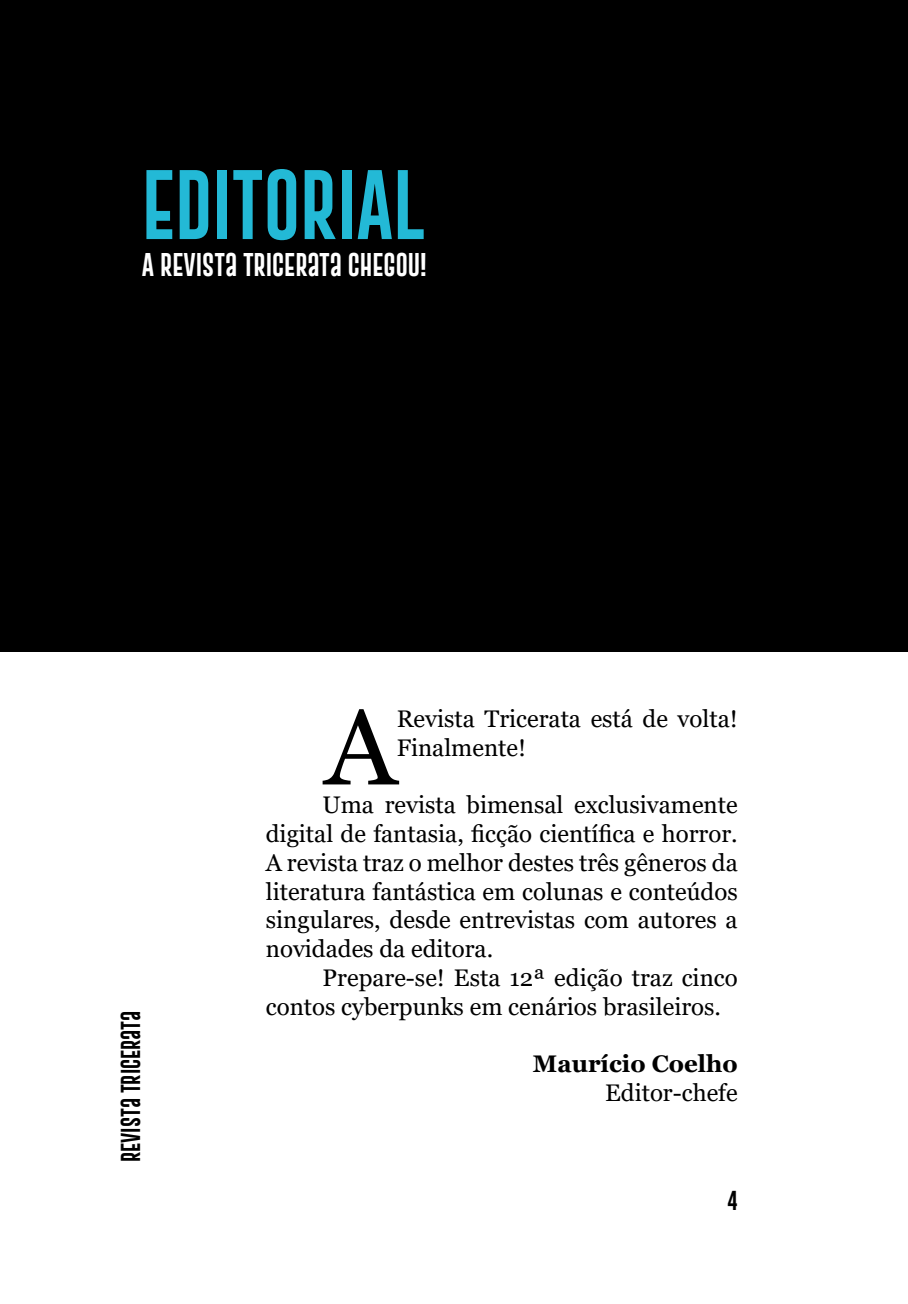
<style>
.page{position:relative;width:908px;height:1304px;background:#fff}
.page>*{position:absolute;margin:0;border:0;box-sizing:border-box;transform-origin:0 0}
.t1{font:107.2px "Georgia";color:#000}
.t2{font:72px "Gobold Extra 2";color:#23b9d6}
.t3{font:24px/28.8px "Georgia";color:#000}
.t4{font:24px "Gobold Extra 2";color:#fff}
.t5{font:700 24px "Georgia";color:#000}
.t6{font:20px "Gobold Extra 2";color:#000}
</style>
<div class="page">
<div style="left:0;top:0;width:907px;height:652px;background:#000"></div>
<h2 class="t2" style="left:142px;top:158px;width:284px">EDITORIAL</h2>
<p class="t4" style="left:142px;top:249px;width:286px">A REVISTA TRICERATA CHEGOU!</p>
<p class="t6" style="left:118px;top:1162px;width:153px;rotate:-90deg">REVISTA TRICERATA</p>
<h1 class="t1" style="left:324px;top:683px;width:73px">A</h1>
<p class="t3" style="left:396px;top:705px;width:342px">Revista Tricerata está de volta!<br>Finalmente!</p>
<p class="t3" style="left:266px;top:791px;width:473px;text-align:justify;text-indent:57px">Uma revista bimensal exclusivamente digital de fantasia, ficção científica e horror.<br>A revista traz o melhor destes três gêneros da literatura fantástica em colunas e conteúdos singulares, desde entrevistas com autores a novidades da editora.</p>
<p class="t3" style="left:266px;top:964px;width:473px;text-indent:57px">Prepare-se! Esta 12ª edição traz cinco contos cyberpunks em cenários brasileiros.</p>
<p class="t5" style="left:532px;top:1049px;width:206px">Maurício Coelho</p>
<p class="t3" style="left:605px;top:1079px;width:134px">Editor-chefe</p>
<p class="t6" style="left:727px;top:1187px;width:12px">4</p>
</div>
